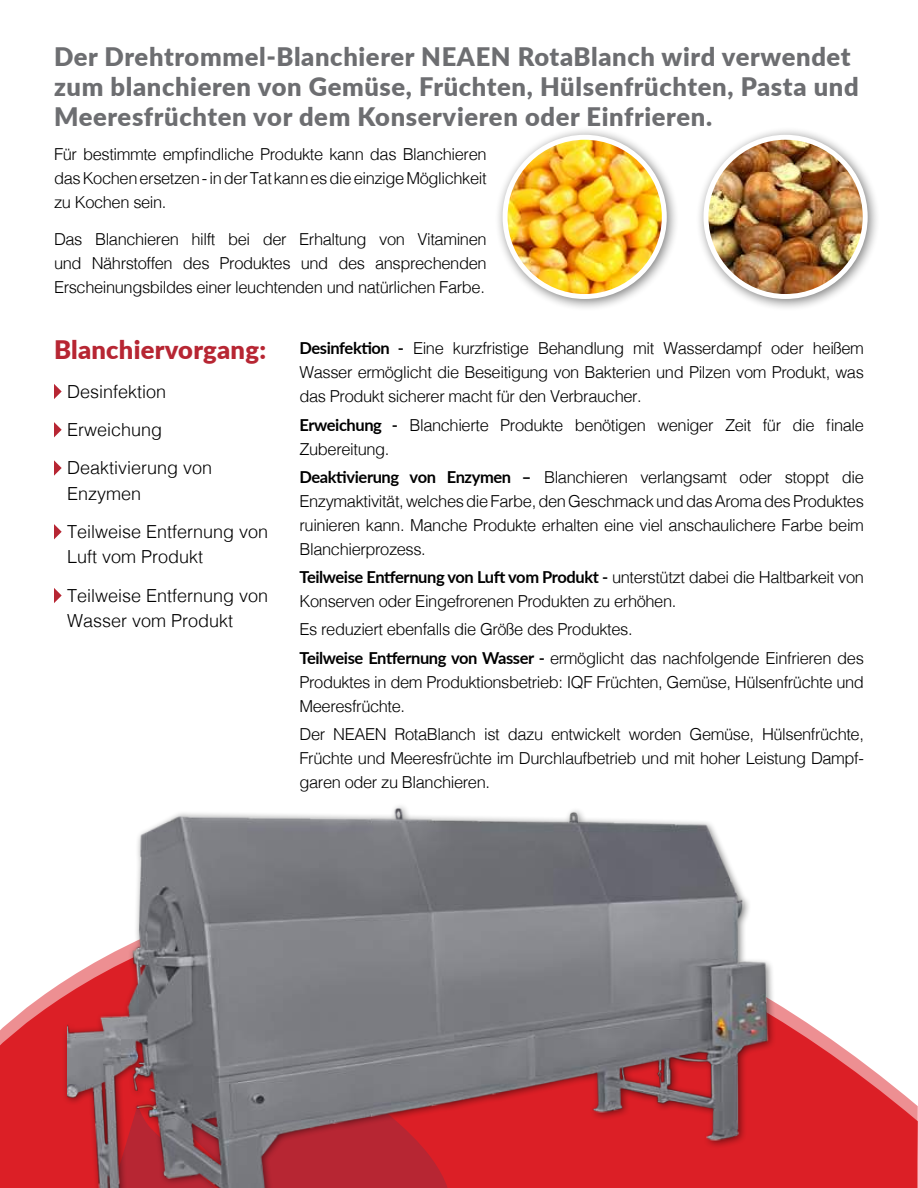
<style>
.page{position:relative;width:918px;height:1188px;background:#fff}
.page>*{position:absolute;margin:0;border:0;box-sizing:border-box;transform-origin:0 0}
.t1{font:900 25.5px/30px "Lato";letter-spacing:.025em;color:#6d6e71}
.t2{font:900 25.5px "Lato";letter-spacing:.01em;color:#b72633}
.t3{font:300 18px/38.2px "Helvetica";color:#000}
.t4{font:300 16.5px/24px "Helvetica";letter-spacing:-.025em;color:#000;text-align:justify}
.t5{font:700 16.5px "Lato";letter-spacing:-.025em;color:#000}
.s1{font-family:"Lato";font-weight:700}
.s2{font-family:"Helvetica";font-weight:300}
</style>
<div class="page">
<svg style="left:0;top:982px;width:918px;height:206px;fill:#dc1f26"></svg>
<img style="left:68px;top:806px;width:760px;height:382px">
<svg style="left:54px;top:384px;width:8px;height:15px"></svg>
<svg style="left:54px;top:422px;width:8px;height:15px"></svg>
<svg style="left:54px;top:460px;width:8px;height:16px"></svg>
<svg style="left:54px;top:524px;width:8px;height:15px"></svg>
<svg style="left:54px;top:588px;width:8px;height:15px"></svg>
<div style="left:695px;top:127px;width:186px;height:185px;background:#000;opacity:.5"></div>
<img style="left:706px;top:137px;width:159px;height:160px;border-radius:80px">
<div style="left:703px;top:135px;width:165px;height:164px;border:5px solid #fff;border-radius:50%"></div>
<div style="left:494px;top:127px;width:186px;height:185px;background:#000;opacity:.5"></div>
<img style="left:505px;top:137px;width:159px;height:160px;border-radius:80px">
<div style="left:503px;top:135px;width:164px;height:164px;border:5px solid #fff;border-radius:50%"></div>
<h1 class="t1" style="left:54px;top:41px;width:806px">Der Drehtrommel-Blanchierer NEAEN RotaBlanch wird verwendet zum blanchieren von Gemüse, Früchten, Hülsenfrüchten, Pasta und<br>Meeresfrüchten vor dem Konservieren oder Einfrieren.</h1>
<p class="t4" style="left:54px;top:141px;width:434px">Für bestimmte empfindliche Produkte kann das Blanchieren das Kochen ersetzen - in der Tat kann es die einzige Möglichkeit zu Kochen sein.</p>
<p class="t4" style="left:54px;top:226px;width:434px">Das Blanchieren hilft bei der Erhaltung von Vitaminen und Nährstoffen des Produktes und des ansprechenden Erscheinungsbildes einer leuchtenden und natürlichen Farbe.</p>
<h1 class="t2" style="left:54px;top:331px;width:214px">Blanchiervorgang:</h1>
<p class="t3" style="left:67px;top:371px;width:147px">Desinfektion<br>Erweichung<br>Deaktivierung von</p>
<p class="t3" style="left:67px;top:473px;width:203px">Enzymen<br>Teilweise Entfernung von</p>
<p class="t3" style="left:67px;top:537px;width:203px">Luft vom Produkt<br>Teilweise Entfernung von</p>
<p class="t3" style="left:67px;top:600px;width:168px">Wasser vom Produkt</p>
<p class="t4" style="left:300px;top:335px;width:566px"><span class="s1">Desinfektion -</span> Eine kurzfristige Behandlung mit Wasserdampf oder heißem Wasser ermöglicht die Beseitigung von Bakterien und Pilzen vom Produkt, was das Produkt sicherer macht für den Verbraucher.</p>
<p class="t4" style="left:300px;top:412px;width:566px"><span class="s1">Erweichung -</span> Blanchierte Produkte benötigen weniger Zeit für die finale<br>Zubereitung.</p>
<p class="t4" style="left:300px;top:464px;width:566px"><span class="s1">Deaktivierung von Enzymen –</span> Blanchieren verlangsamt oder stoppt die Enzymaktivität, welches die Farbe, den Geschmack und das Aroma des Produktes ruinieren kann. Manche Produkte erhalten eine viel anschaulichere Farbe beim Blanchierprozess.</p>
<p class="t5" style="left:300px;top:565px;width:566px">Teilweise Entfernung von Luft vom Produkt - <span class="s2">unterstützt dabei die Haltbarkeit von</span></p>
<p class="t4" style="left:300px;top:586px;width:566px;line-height:28.2px;text-align:left">Konserven oder Eingefrorenen Produkten zu erhöhen.<br>Es reduziert ebenfalls die Größe des Produktes.<br><span class="s1">Teilweise Entfernung von Wasser -</span> ermöglicht das nachfolgende Einfrieren des</p>
<p class="t4" style="left:300px;top:669px;width:566px">Produktes in dem Produktionsbetrieb: IQF Früchten, Gemüse, Hülsenfrüchte und<br>Meeresfrüchte.</p>
<p class="t4" style="left:300px;top:721px;width:566px">Der NEAEN RotaBlanch ist dazu entwickelt worden Gemüse, Hülsenfrüchte, Früchte und Meeresfrüchte im Durchlaufbetrieb und mit hoher Leistung Dampf&shy;garen oder zu Blanchieren.</p>
</div>
